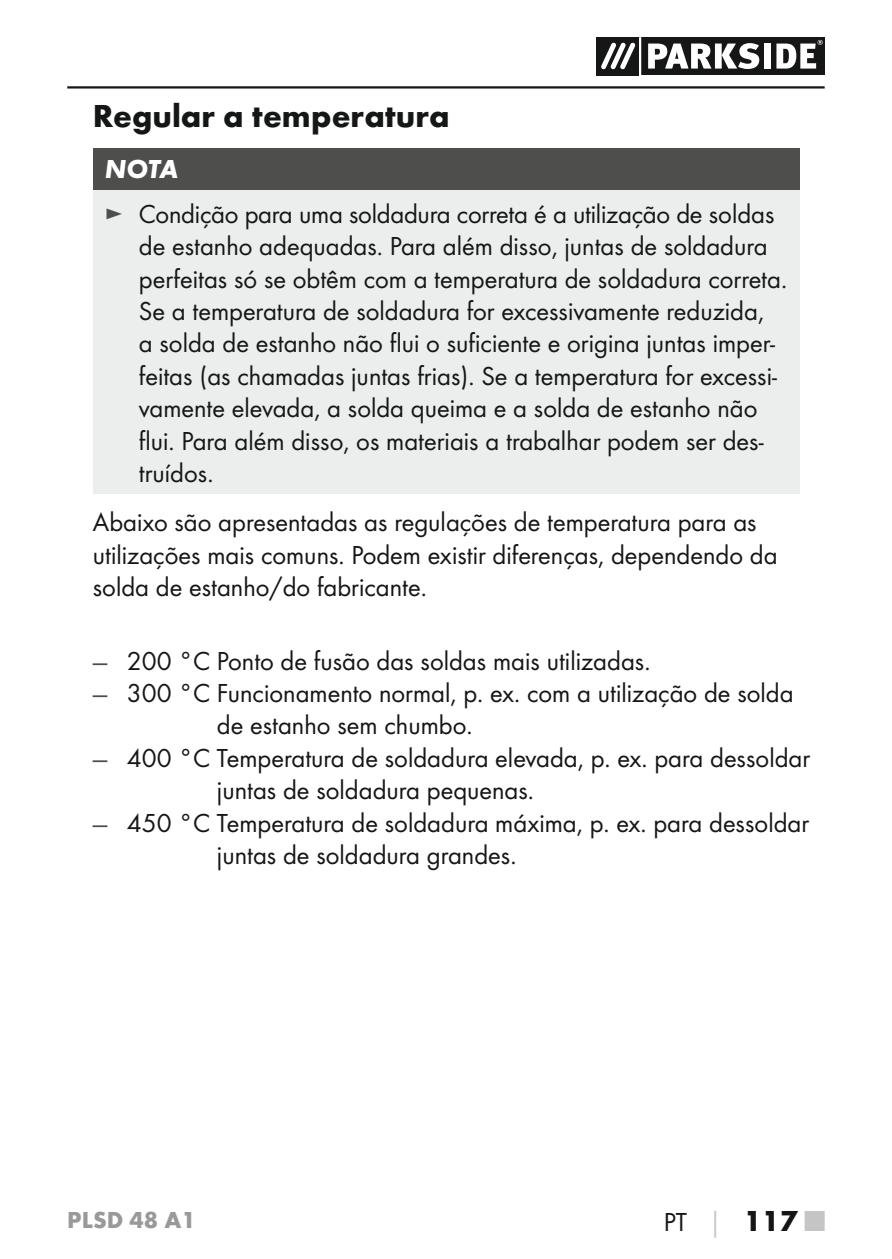
<style>
.page{position:relative;width:892px;height:1259px;background:#fff}
.page>*{position:absolute;margin:0;border:0;box-sizing:border-box;transform-origin:0 0}
.t1{font:700 33px "Futura";color:#151616}
.t2{font:700 30px "Futura";color:#151616}
.t3{font:27px/32.4px "Futura Boo";color:#151616}
.t4{font:italic 700 27px "Futura";color:#fff}
.t5{font:700 24px "Futura";color:#999}
.s1{color:#4e4e4d}
.s2{font-family:"Futura Boo";font-weight:400;font-size:27px}
.s3{font-size:27px;color:#c5c5c5}
.s4{color:#c5c5c5}
</style>
<div class="page">
<hr style="left:67px;top:86px;width:757px;height:3px;background:#151616">
<svg style="left:596px;top:38px;width:228px;height:37px"></svg>
<hr style="left:639px;top:38px;width:2px;height:37px;background:#fff">
<div style="left:93px;top:148px;width:706px;height:42px;background:#4e4e4d"></div>
<div style="left:93px;top:190px;width:706px;height:304px;background:#eceded"></div>
<p class="t1" style="left:93px;top:96px;width:358px">Regular a temperatura</p>
<p class="t4" style="left:105px;top:152px;width:75px">NOTA</p>
<p class="t3" style="left:139px;top:197px;width:646px;text-indent:-34px"><span class="s1">►</span> Condição para uma soldadura correta é a utilização de soldas de estanho adequadas. Para além disso, juntas de soldadura perfeitas só se obtêm com a temperatura de soldadura correta.<br>Se a temperatura de soldadura for excessivamente reduzida, a solda de estanho não flui o suficiente e origina juntas imper&shy;feitas (as chamadas juntas frias). Se a temperatura for excessi&shy;vamente elevada, a solda queima e a solda de estanho não flui. Para além disso, os materiais a trabalhar podem ser des&shy;truídos.</p>
<p class="t3" style="left:93px;top:506px;width:686px">Abaixo são apresentadas as regulações de temperatura para as utilizações mais comuns. Podem existir diferenças, dependendo da solda de estanho/do fabricante.</p>
<p class="t3" style="left:93px;top:644px;width:555px"><span class="s1">―</span> 200 °C Ponto de fusão das soldas mais utilizadas.</p>
<p class="t3" style="left:93px;top:676px;width:702px"><span class="s1">―</span> 300 °C Funcionamento normal, p. ex. com a utilização de solda</p>
<p class="t3" style="left:217px;top:709px;width:254px">de estanho sem chumbo.</p>
<p class="t3" style="left:93px;top:741px;width:718px"><span class="s1">―</span> 400 °C Temperatura de soldadura elevada, p. ex. para dessoldar</p>
<p class="t3" style="left:217px;top:774px;width:315px">juntas de soldadura pequenas.</p>
<p class="t3" style="left:93px;top:806px;width:717px"><span class="s1">―</span> 450 °C Temperatura de soldadura máxima, p. ex. para dessoldar</p>
<p class="t3" style="left:217px;top:838px;width:297px">juntas de soldadura grandes.</p>
<p class="t5" style="left:67px;top:1204px;width:130px">PLSD 48 A1</p>
<p class="t2" style="left:663px;top:1202px;width:162px"><span class="s2">PT</span> <span class="s3">│</span> 117 <span class="s4">■</span></p>
</div>
